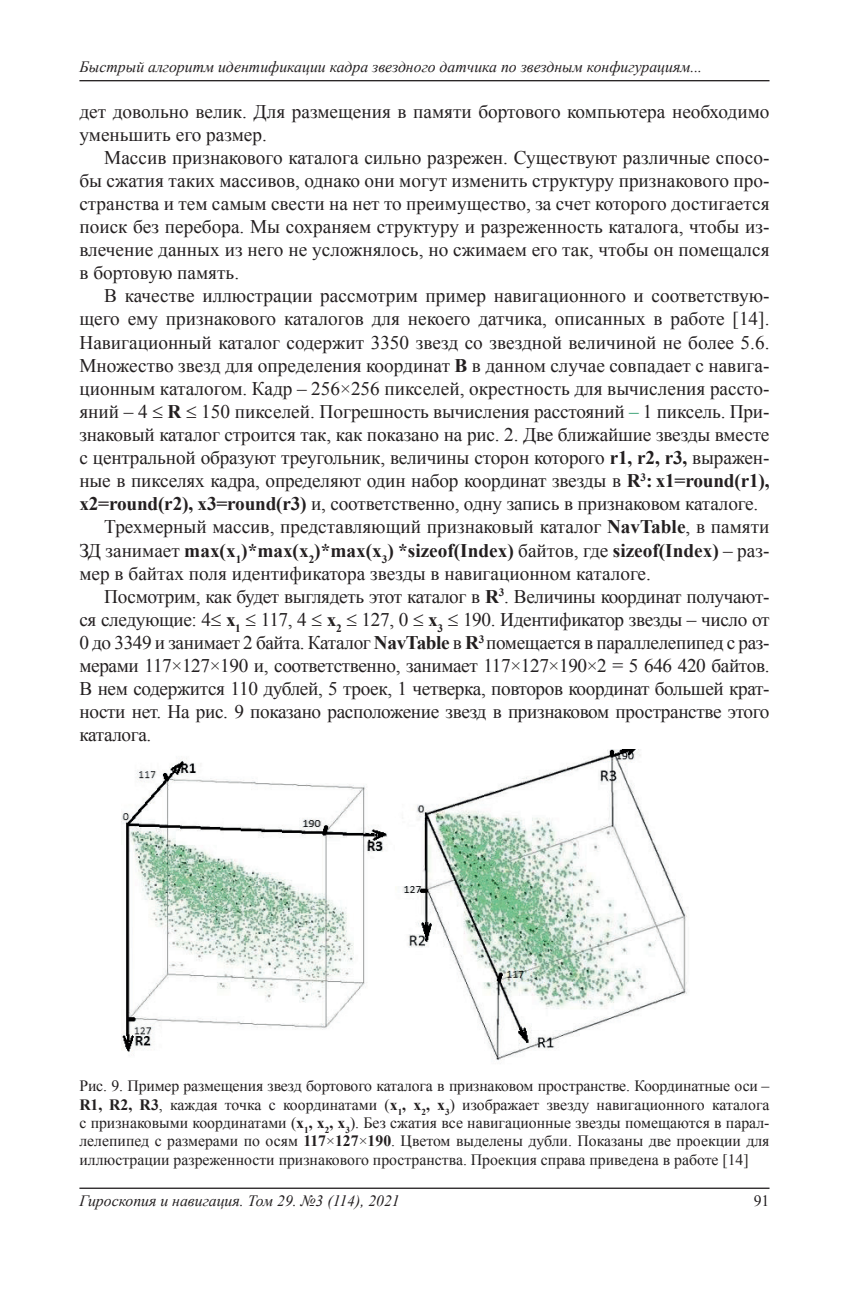
<style>
.page{position:relative;width:844px;height:1290px;background:#fff}
.page>*{position:absolute;margin:0;border:0;box-sizing:border-box;transform-origin:0 0}
.t1{font:19.25px/23.1px "Times New Roman";letter-spacing:-.01em;color:#231f20}
.t2{font:700 19.25px "Times New Roman";color:#231f20}
.t3{font:15.75px/18.6px "Times New Roman";color:#231f20;text-align:justify}
.t4{font:italic 15.75px "Times New Roman";color:#231f20}
.s1{font-weight:700}
.s2{color:#329e70}
.s3{font-weight:400}
</style>
<div class="page">
<hr style="left:79px;top:80px;width:690px;height:1px;background:#231f20">
<hr style="left:79px;top:1187px;width:690px;height:2px;background:#231f20">
<img style="left:121px;top:749px;width:567px;height:312px">
<p class="t4" style="left:79px;top:56px;width:624px">Быстрый алгоритм идентификации кадра звездного датчика по звездным конфигурациям...</p>
<p class="t1" style="left:79px;top:99px;width:691px">дет довольно велик. Для размещения в памяти бортового компьютера необходимо уменьшить его размер.</p>
<p class="t1" style="left:79px;top:145px;width:691px;text-align:justify;text-indent:25px">Массив признакового каталога сильно разрежен. Существуют различные спосо&shy;бы сжатия таких массивов, однако они могут изменить структуру признакового про&shy;странства и тем самым свести на нет то преимущество, за счет которого достигается поиск без перебора. Мы сохраняем структуру и разреженность каталога, чтобы из&shy;влечение данных из него не усложнялось, но сжимаем его так, чтобы он помещался в бортовую память.</p>
<p class="t1" style="left:104px;top:284px;width:666px">В качестве иллюстрации рассмотрим пример навигационного и соответствую-</p>
<p class="t1" style="left:79px;top:307px;width:691px">щего ему признакового каталогов для некоего датчика, описанных в работе [14].</p>
<p class="t1" style="left:79px;top:330px;width:691px">Навигационный каталог содержит 3350 звезд со звездной величиной не более 5.6.</p>
<p class="t1" style="left:79px;top:353px;width:691px">Множество звезд для определения координат <span class="s1">B</span> в данном случае совпадает с навига-</p>
<p class="t1" style="left:79px;top:376px;width:691px">ционным каталогом. Кадр – 256×256 пикселей, окрестность для вычисления рассто-</p>
<p class="t1" style="left:79px;top:400px;width:691px">яний – 4 ≤ <span class="s1">R</span> ≤ 150 пикселей. Погрешность вычисления расстояний <span class="s2">–</span> 1 пиксель. При-</p>
<p class="t1" style="left:79px;top:423px;width:691px">знаковый каталог строится так, как показано на рис. 2. Две ближайшие звезды вместе</p>
<p class="t1" style="left:79px;top:446px;width:691px">с центральной образуют треугольник, величины сторон которого <span class="s1">r1, r2, r3,</span> выражен-</p>
<p class="t1" style="left:79px;top:469px;width:691px">ные в пикселях кадра, определяют один набор координат звезды в <span class="s1">R</span><sup>3</sup><span class="s1">: x1=round(r1),</span></p>
<p class="t1" style="left:79px;top:492px;width:680px"><span class="s1">x2=round(r2), x3=round(r3)</span> и, соответственно, одну запись в признаковом каталоге.</p>
<p class="t1" style="left:104px;top:515px;width:666px">Трехмерный массив, представляющий признаковый каталог <span class="s1">NavTable</span>, в памяти</p>
<p class="t2" style="left:79px;top:537px;width:691px"><span class="s3">ЗД занимает</span> max(x<sub>1</sub>)*max(x<sub>2</sub>)*max(x<sub>3</sub>) *sizeof(Index) <span class="s3">байтов, где</span> sizeof(Index) <span class="s3">– раз-</span></p>
<p class="t1" style="left:79px;top:561px;width:573px">мер в байтах поля идентификатора звезды в навигационном каталоге.</p>
<p class="t1" style="left:104px;top:584px;width:666px">Посмотрим, как будет выглядеть этот каталог в <span class="s1">R</span><sup>3</sup>. Величины координат получают-</p>
<p class="t1" style="left:79px;top:607px;width:691px">ся следующие: 4≤ <span class="s1">x</span><sub>1</sub> ≤ 117, 4 ≤ <span class="s1">x</span><sub>2</sub> ≤ 127, 0 ≤ <span class="s1">x</span><sub>3</sub> ≤ 190. Идентификатор звезды – число от</p>
<p class="t1" style="left:79px;top:631px;width:691px">0 до 3349 и занимает 2 байта. Каталог <span class="s1">NavTable</span> в <span class="s1">R</span><sup>3</sup> помещается в параллелепипед с раз-</p>
<p class="t1" style="left:79px;top:654px;width:691px">мерами 117×127×190 и, соответственно, занимает 117×127×190×2 = 5 646 420 байтов.</p>
<p class="t1" style="left:79px;top:677px;width:691px">В нем содержится 110 дублей, 5 троек, 1 четверка, повторов координат большей крат-</p>
<p class="t1" style="left:79px;top:700px;width:691px">ности нет. На рис. 9 показано расположение звезд в признаковом пространстве этого</p>
<p class="t1" style="left:79px;top:723px;width:73px">каталога.</p>
<p class="t3" style="left:79px;top:1076px;width:691px">Рис. 9. Пример размещения звезд бортового каталога в признаковом пространстве. Координатные оси – <span class="s1">R1, R2, R3</span>, каждая точка с координатами (<span class="s1">x</span><sub>1</sub><span class="s1">, x</span><sub>2</sub><span class="s1">, x</span><sub>3</sub>) изображает звезду навигационного каталога с признаковыми координатами (<span class="s1">x</span><sub>1</sub><span class="s1">, x</span><sub>2</sub><span class="s1">, x</span><sub>3</sub>). Без сжатия все навигационные звезды помещаются в парал&shy;лелепипед с размерами по осям <span class="s1">117</span>×<span class="s1">127</span>×<span class="s1">190</span>. Цветом выделены дубли. Показаны две проекции для иллюстрации разреженности признакового пространства. Проекция справа приведена в работе [14]</p>
<p class="t4" style="left:79px;top:1190px;width:322px">Гироскопия и навигация. Том 29. №3 (114), 2021</p>
<p class="t3" style="left:753px;top:1191px;width:17px">91</p>
</div>
